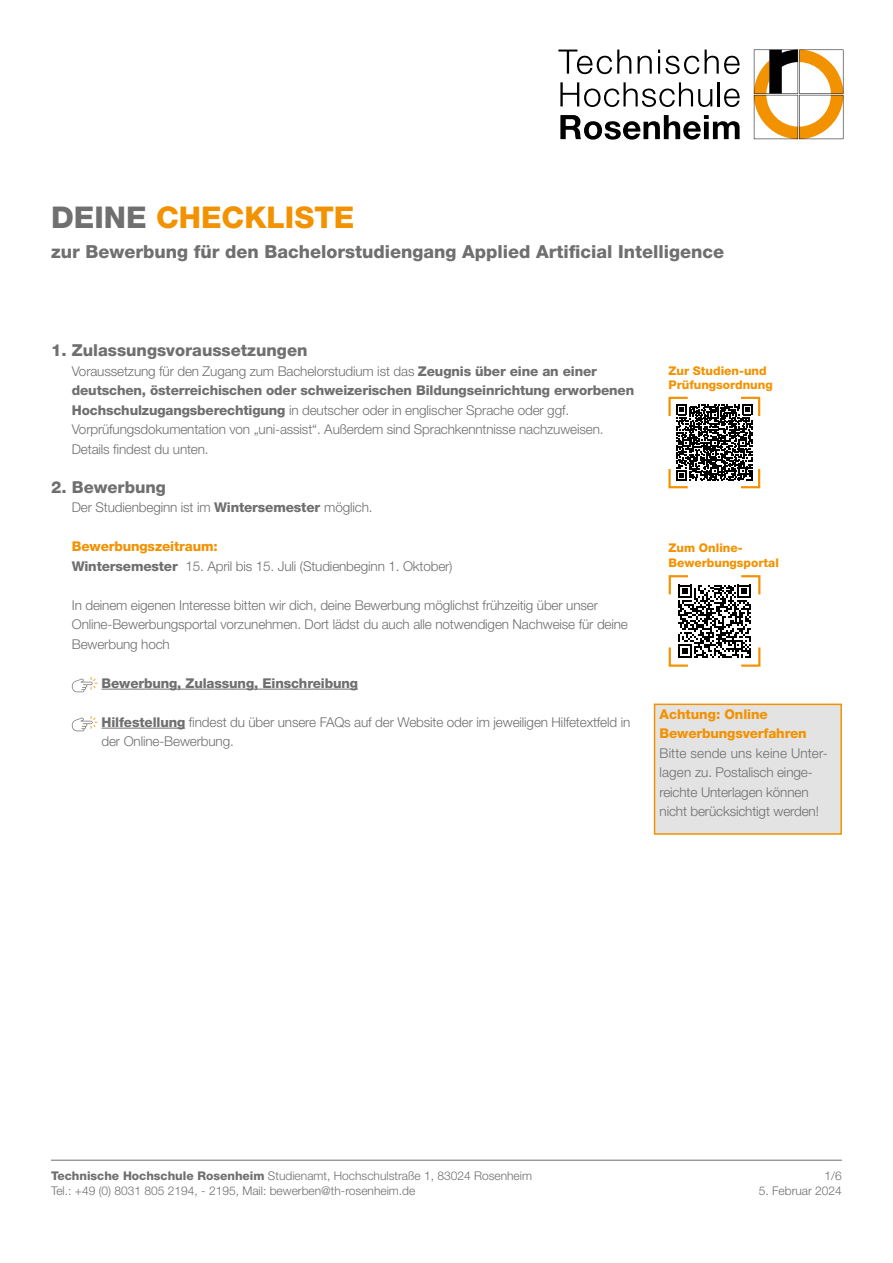
<style>
.page{position:relative;width:893px;height:1263px;background:#fff}
.page>*{position:absolute;margin:0;border:0;box-sizing:border-box;transform-origin:0 0}
.t1{font:800 30px "Helvetica Neue LT Pro";color:#f39200}
.t2{font:800 18px "Helvetica Neue LT Pro";color:#706f6f}
.t3{font:800 16.5px "Helvetica Neue LT Pro";color:#706f6f}
.t4{font:300 13.5px/19.5px "Helvetica Neue LT Pro";letter-spacing:-.01em;color:#706f6f}
.t5{font:800 13.5px "Helvetica Neue LT Pro";letter-spacing:-.01em;color:#706f6f}
.t6{font:800 13.5px/19.5px "Helvetica Neue LT Pro";letter-spacing:-.01em;color:#f39200}
.t7{font:300 12px/14.4px "Helvetica Neue LT Pro";color:#706f6f}
.t8{font:800 12px/14.4px "Helvetica Neue LT Pro";color:#f39200}
.s1{color:#706f6f}
.s2{font-weight:800}
.s3{font-weight:800;color:#f39200}
</style>
<div class="page">
<svg style="left:560px;top:82px;width:152px;height:25px"></svg>
<hr style="left:718px;top:82px;width:2px;height:24px;background:#000">
<svg style="left:724px;top:89px;width:16px;height:18px"></svg>
<svg style="left:560px;top:115px;width:180px;height:25px"></svg>
<svg style="left:558px;top:50px;width:73px;height:24px"></svg>
<svg style="left:638px;top:56px;width:14px;height:18px"></svg>
<svg style="left:658px;top:50px;width:41px;height:24px"></svg>
<svg style="left:705px;top:50px;width:35px;height:24px"></svg>
<svg style="left:754px;top:50px;width:89px;height:89px"></svg>
<hr style="left:51px;top:1160px;width:791px;height:1px;background:#706f6f">
<hr style="left:102px;top:689px;width:256px;height:1px;background:#706f6f">
<hr style="left:102px;top:728px;width:83px;height:1px;background:#706f6f">
<svg style="left:72px;top:677px;width:25px;height:15px"></svg>
<svg style="left:72px;top:716px;width:25px;height:15px"></svg>
<div style="left:654px;top:704px;width:187px;height:130px;background:#e3e3e3"></div>
<div style="left:654px;top:703px;width:188px;height:132px;border:2px solid #f39200"></div>
<svg style="left:668px;top:396px;width:93px;height:93px"></svg>
<svg style="left:668px;top:575px;width:93px;height:92px"></svg>
<h1 class="t1" style="left:51px;top:199px;width:305px"><span class="s1">DEINE</span> CHECKLISTE</h1>
<h2 class="t2" style="left:51px;top:241px;width:675px">zur Bewerbung für den Bachelorstudiengang Applied Artificial Intelligence</h2>
<p class="t3" style="left:51px;top:341px;width:258px">1. Zulassungsvoraussetzungen</p>
<p class="t4" style="left:72px;top:361px;width:564px">Voraussetzung für den Zugang zum Bachelorstudium ist das <span class="s2">Zeugnis über eine an einer deutschen, österreichischen oder schweizerischen Bildungseinrichtung erworbenen Hochschulzugangsberechtigung</span> in deutscher oder in englischer Sprache oder ggf.<br>Vorprüfungsdokumentation von „uni-assist“. Außerdem sind Sprachkenntnisse nachzuweisen.<br>Details findest du unten.</p>
<p class="t3" style="left:51px;top:477px;width:116px">2. Bewerbung</p>
<p class="t4" style="left:72px;top:497px;width:302px">Der Studienbeginn ist im <span class="s2">Wintersemester</span> möglich.</p>
<p class="t4" style="left:72px;top:536px;width:382px"><span class="s3">Bewerbungszeitraum:<br></span><span class="s2">Wintersemester</span> 15. April bis 15. Juli (Studienbeginn 1. Oktober)</p>
<p class="t4" style="left:72px;top:595px;width:558px">In deinem eigenen Interesse bitten wir dich, deine Bewerbung möglichst frühzeitig über unser<br>Online-Bewerbungsportal vorzunehmen. Dort lädst du auch alle notwendigen Nachweise für deine<br>Bewerbung hoch</p>
<p class="t5" style="left:102px;top:675px;width:258px">Bewerbung, Zulassung, Einschreibung</p>
<p class="t4" style="left:102px;top:712px;width:530px"><span class="s2">Hilfestellung</span> findest du über unsere FAQs auf der Website oder im jeweiligen Hilfetextfeld in der Online-Bewerbung.</p>
<p class="t6" style="left:659px;top:704px;width:149px">Achtung: Online<br>Bewerbungsverfahren</p>
<p class="t4" style="left:659px;top:743px;width:170px">Bitte sende uns keine Unter&shy;lagen zu. Postalisch einge&shy;reichte Unterlagen können nicht berücksichtigt werden!</p>
<p class="t8" style="left:668px;top:363px;width:106px">Zur Studien-und<br>Prüfungsordnung</p>
<p class="t8" style="left:668px;top:541px;width:112px">Zum Online-<br>Bewerbungsportal</p>
<p class="t7" style="left:51px;top:1169px;width:483px"><span class="s2">Technische Hochschule Rosenheim</span> Studienamt, Hochschulstraße 1, 83024 Rosenheim<br>Tel.: +49 (0) 8031 805 2194, - 2195, Mail: bewerben@th-rosenheim.de</p>
<p class="t7" style="left:825px;top:1169px;width:19px">1/6</p>
<p class="t7" style="left:759px;top:1183px;width:85px">5. Februar 2024</p>
</div>
